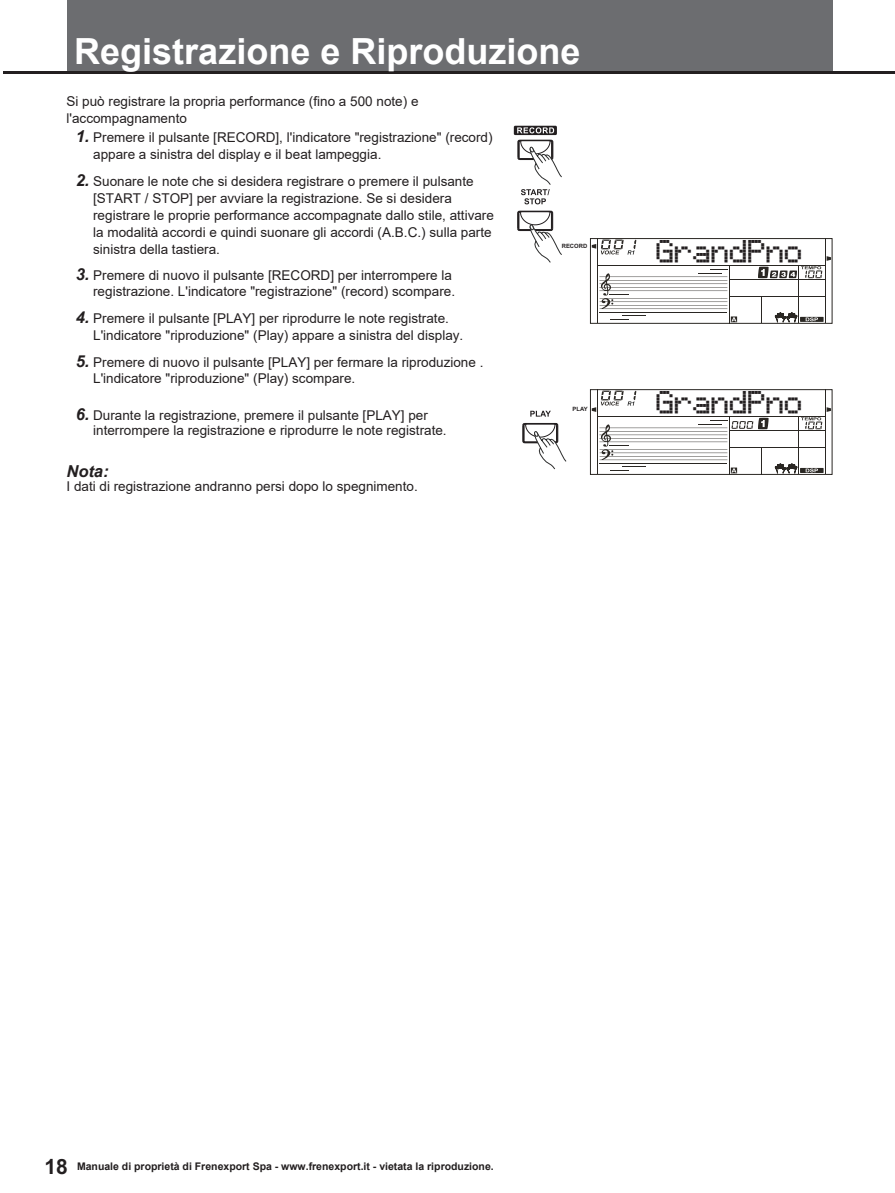
<style>
.page{position:relative;width:895px;height:1193px;background:#fff}
.page>*{position:absolute;margin:0;border:0;box-sizing:border-box;transform-origin:0 0}
.t1{font:700 36px "Arial";color:#fff}
.t2{font:30px "Ericsson GA628";color:#231f20}
.t3{font:700 21px "Arial";color:#231f20}
.t4{font:italic 700 16.5px "Arial";color:#231f20}
.t5{font:13.5px/16.8px "Arial";color:#231f20}
.t6{font:700 10.5px "Arial";color:#221e1f}
.t7{font:700 5.85px "Arial";color:#231f20}
.s1{font-weight:700;font-style:italic;font-size:16.5px}
.s2{font-style:inherit}
</style>
<div class="page">
<svg style="left:530px;top:410px;width:21px;height:6px"></svg>
<svg style="left:514px;top:126px;width:43px;height:9px"></svg>
<svg style="left:517px;top:127px;width:37px;height:6px"></svg>
<div style="left:67px;top:0;width:765px;height:73px;background:#6c6d70"></div>
<hr style="left:3px;top:71px;width:892px;height:2px;background:#231f20">
<svg style="left:517px;top:140px;width:45px;height:64px"></svg>
<hr style="left:599px;top:312px;width:128px;height:1px;background:#2a2723">
<svg style="left:610px;top:315px;width:36px;height:5px"></svg>
<svg style="left:599px;top:269px;width:128px;height:40px"></svg>
<div style="left:590px;top:238px;width:242px;height:85px;border:1px solid #2a2723"></div>
<hr style="left:597px;top:238px;width:1px;height:85px;background:#2a2723">
<hr style="left:824px;top:238px;width:1px;height:85px;background:#2a2723">
<hr style="left:728px;top:265px;width:1px;height:58px;background:#2a2723">
<hr style="left:597px;top:265px;width:228px;height:1px;background:#2a2723">
<hr style="left:729px;top:296px;width:96px;height:1px;background:#2a2723">
<hr style="left:729px;top:279px;width:96px;height:1px;background:#2a2723">
<hr style="left:798px;top:265px;width:1px;height:58px;background:#2a2723">
<svg style="left:761px;top:297px;width:1px;height:26px"></svg>
<svg style="left:731px;top:316px;width:6px;height:6px"></svg>
<div style="left:800px;top:317px;width:23px;height:5px;background:#2a2723"></div>
<svg style="left:805px;top:317px;width:13px;height:4px"></svg>
<svg style="left:774px;top:312px;width:23px;height:12px"></svg>
<svg style="left:592px;top:239px;width:44px;height:15px"></svg>
<svg style="left:758px;top:256px;width:73px;height:22px"></svg>
<div style="left:590px;top:389px;width:242px;height:85px;border:1px solid #2a2723"></div>
<hr style="left:597px;top:389px;width:1px;height:85px;background:#2a2723">
<hr style="left:824px;top:389px;width:1px;height:85px;background:#2a2723">
<hr style="left:597px;top:416px;width:228px;height:1px;background:#2a2723">
<hr style="left:729px;top:447px;width:96px;height:1px;background:#2a2723">
<hr style="left:729px;top:430px;width:96px;height:1px;background:#2a2723">
<hr style="left:798px;top:416px;width:1px;height:58px;background:#2a2723">
<div style="left:800px;top:468px;width:23px;height:5px;background:#2a2723"></div>
<svg style="left:805px;top:468px;width:13px;height:4px"></svg>
<svg style="left:774px;top:463px;width:23px;height:12px"></svg>
<svg style="left:801px;top:407px;width:30px;height:22px"></svg>
<svg style="left:592px;top:390px;width:176px;height:84px"></svg>
<svg style="left:522px;top:423px;width:44px;height:46px"></svg>
<svg style="left:517px;top:211px;width:45px;height:52px"></svg>
<h1 class="t1" style="left:74px;top:26px;width:508px">Registrazione e Riproduzione</h1>
<p class="t5" style="left:66px;top:93px;width:353px">Si può registrare la propria performance (fino a 500 note) e l'accompagnamento</p>
<p class="t5" style="left:93px;top:128px;width:401px;text-indent:-17px"><span class="s1">1.</span> Premere il pulsante [RECORD], l'indicatore "registrazione" (record) appare a sinistra del display e il beat lampeggia.</p>
<p class="t5" style="left:93px;top:173px;width:402px;text-indent:-17px"><span class="s1">2.</span> Suonare le note che si desidera registrare o premere il pulsante [START / STOP] per avviare la registrazione. Se si desidera registrare le proprie performance accompagnate dallo stile, attivare la modalità accordi e quindi suonare gli accordi (A.B.C.) sulla parte sinistra della tastiera.</p>
<p class="t5" style="left:76px;top:267px;width:381px;line-height:15.9px;text-align:right"><span class="s1">3.</span> Premere di nuovo il pulsante [RECORD] per interrompere la registrazione. L'indicatore "registrazione" (record) scompare.</p>
<p class="t5" style="left:93px;top:310px;width:372px;text-indent:-17px"><span class="s1">4.</span> Premere il pulsante [PLAY] per riprodurre le note registrate.<br>L'indicatore "riproduzione" (Play) appare a sinistra del display.</p>
<p class="t5" style="left:93px;top:354px;width:392px;line-height:16.2px;text-indent:-17px"><span class="s1">5.</span> Premere di nuovo il pulsante [PLAY] per fermare la riproduzione .<br>L'indicatore "riproduzione" (Play) scompare.</p>
<p class="t5" style="left:93px;top:407px;width:355px;line-height:15.8px;text-indent:-17px"><span class="s1">6.</span> Durante la registrazione, premere il pulsante [PLAY] per interrompere la registrazione e riprodurre le note registrate.</p>
<p class="t4" style="left:66px;top:464px;width:44px">Not<span class="s2">a</span>:</p>
<p class="t5" style="left:66px;top:478px;width:353px">I dati di registrazione andranno persi dopo lo spegnimento.</p>
<p class="t7" style="left:562px;top:244px;width:27px">RECORD</p>
<p class="t7" style="left:572px;top:407px;width:17px">PLAY</p>
<h2 class="t2" style="left:655px;top:236px;width:148px">GrandPno</h2>
<h2 class="t2" style="left:655px;top:387px;width:148px">GrandPno</h2>
<h3 class="t3" style="left:45px;top:1158px;width:25px">18</h3>
<p class="t6" style="left:77px;top:1159px;width:418px">Manuale di proprietà di Frenexport Spa - www.frenexport.it - vietata la riproduzione.</p>
</div>
